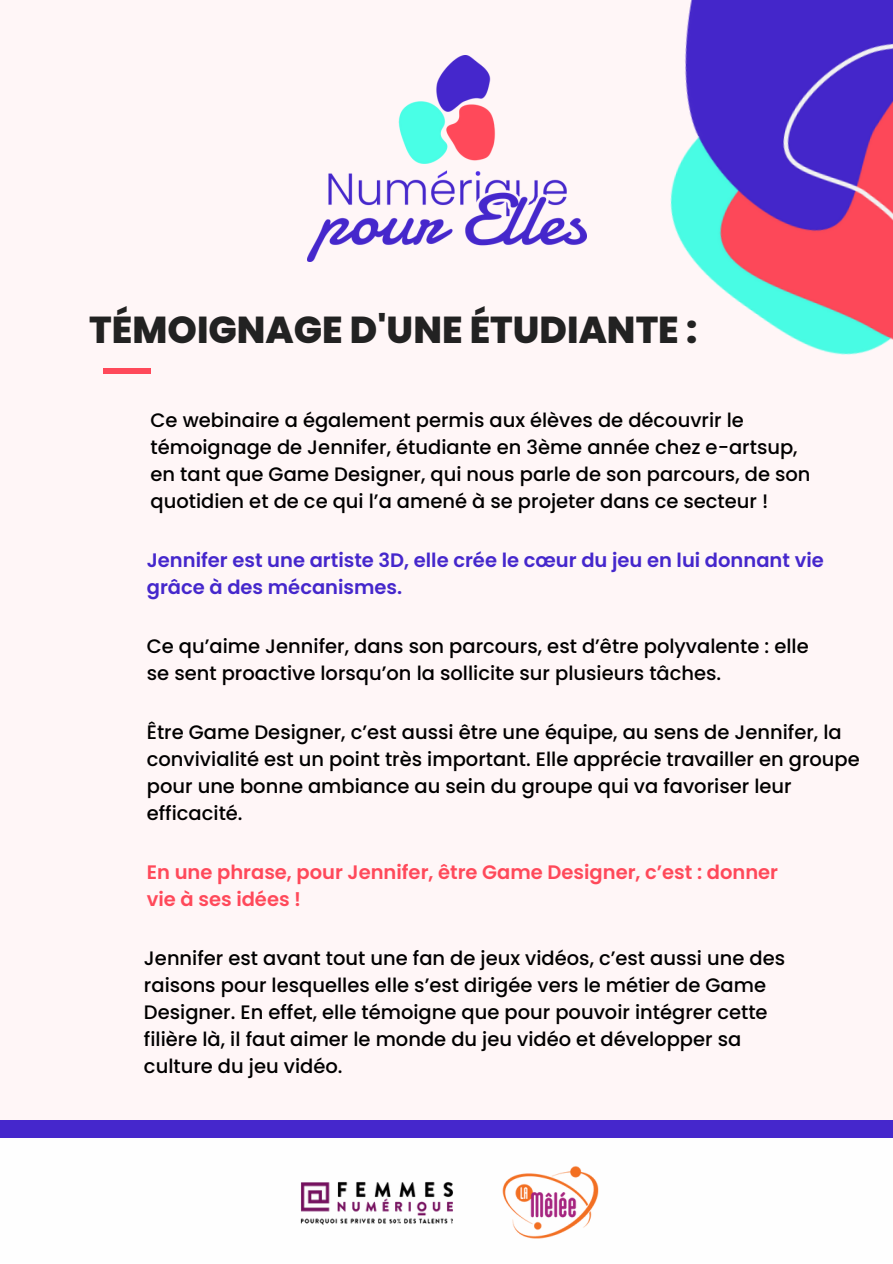
<style>
.page{position:relative;width:893px;height:1264px;background:#fff}
.page>*{position:absolute;margin:0;border:0;box-sizing:border-box;transform-origin:0 0}
.t1{font:800 37.5px "Poppins";color:#222}
.t2{font:500 19.5px/27px "Poppins";color:#000}
.t3{font:600 19.5px/27px "Poppins";color:#4527cc}
.t4{font:600 19.5px/27px "Poppins";color:#ff495a}
</style>
<div class="page">
<div style="left:0;top:0;width:892px;height:1262px;background:#fff6f7"></div>
<div style="left:0;top:1119px;width:892px;height:119px;background:#4527cc"></div>
<div style="left:0;top:1137px;width:892px;height:125px;background:#fefefe"></div>
<img style="left:300px;top:1182px;width:153px;height:43px">
<img style="left:502px;top:1166px;width:97px;height:73px">
<div style="left:104px;top:368px;width:46px;height:6px;background:#ff495a"></div>
<img style="left:307px;top:56px;width:279px;height:205px">
<img style="left:670px;top:0;width:222px;height:355px">
<h1 class="t1" style="left:89px;top:303px;width:609px">TÉMOIGNAGE D'UNE ÉTUDIANTE :</h1>
<p class="t2" style="left:150px;top:406px;width:661px">Ce webinaire a également permis aux élèves de découvrir le témoignage de Jennifer, étudiante en 3ème année chez e-artsup, en tant que Game Designer, qui nous parle de son parcours, de son quotidien et de ce qui l’a amené à se projeter dans ce secteur !</p>
<p class="t3" style="left:147px;top:546px;width:678px">Jennifer est une artiste 3D, elle crée le cœur du jeu en lui donnant vie grâce à des mécanismes.</p>
<p class="t2" style="left:147px;top:632px;width:663px">Ce qu’aime Jennifer, dans son parcours, est d’être polyvalente : elle se sent proactive lorsqu’on la sollicite sur plusieurs tâches.</p>
<p class="t2" style="left:147px;top:718px;width:714px">Être Game Designer, c’est aussi être une équipe, au sens de Jennifer, la convivialité est un point très important. Elle apprécie travailler en groupe pour une bonne ambiance au sein du groupe qui va favoriser leur efficacité.</p>
<p class="t4" style="left:147px;top:858px;width:632px">En une phrase, pour Jennifer, être Game Designer, c’est : donner vie à ses idées !</p>
<p class="t2" style="left:144px;top:944px;width:642px">Jennifer est avant tout une fan de jeux vidéos, c’est aussi une des raisons pour lesquelles elle s’est dirigée vers le métier de Game Designer. En effet, elle témoigne que pour pouvoir intégrer cette filière là, il faut aimer le monde du jeu vidéo et développer sa culture du jeu vidéo.</p>
</div>
